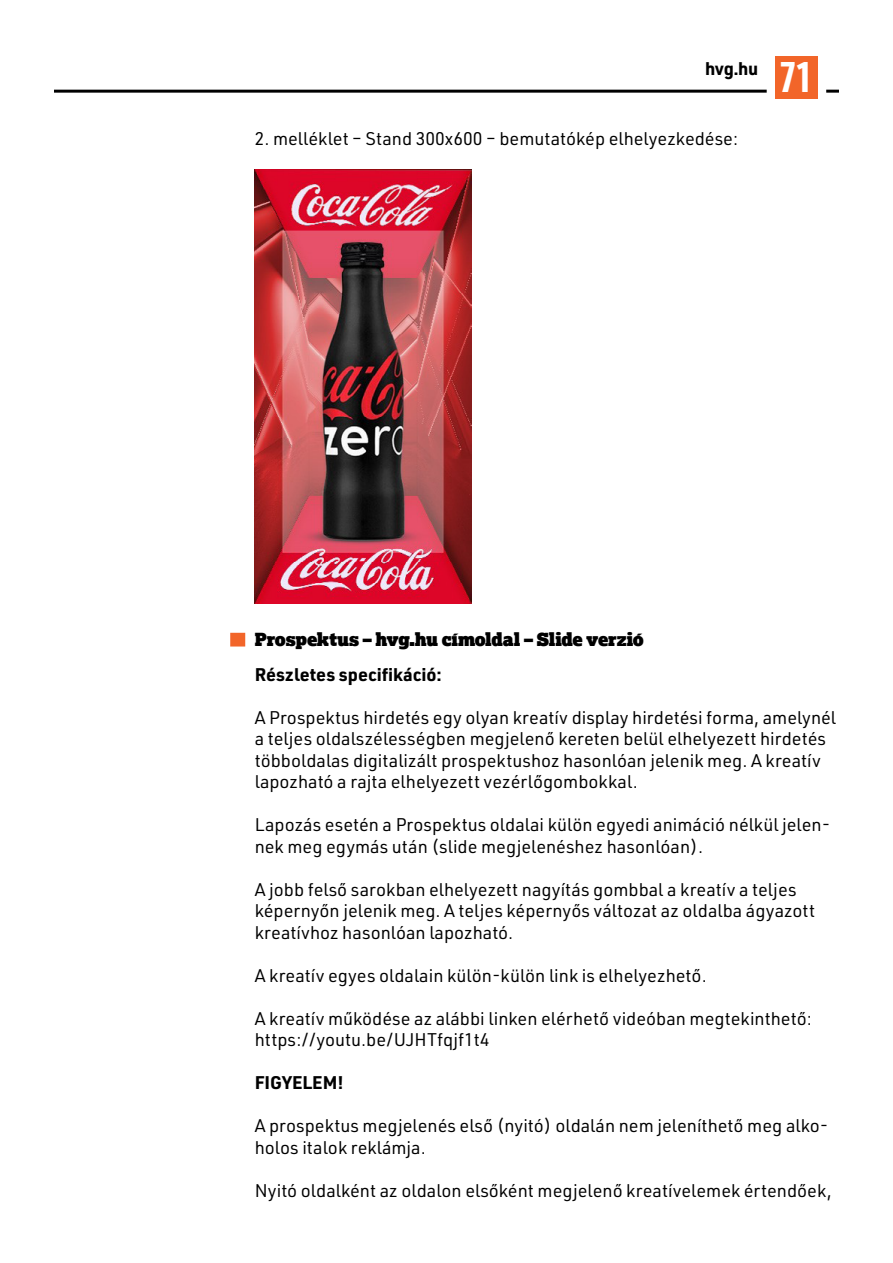
<style>
.page{position:relative;width:893px;height:1263px;background:#fff}
.page>*{position:absolute;margin:0;border:0;box-sizing:border-box;transform-origin:0 0}
.t1{font:700 42px "URWDIN Cond";color:#fff}
.t2{font:18px/21.6px "URWDIN";color:#000}
.t3{font:700 18px "URWDIN";color:#000}
.t4{font:18px "Lexia Advertising";letter-spacing:-.015em;color:#000}
</style>
<div class="page">
<hr style="left:54px;top:90px;width:713px;height:3px;background:#000">
<svg style="left:826px;top:90px;width:13px;height:3px"></svg>
<div style="left:775px;top:56px;width:43px;height:43px;background:#f26529"></div>
<div style="left:230px;top:633px;width:15px;height:13px;background:#f26529"></div>
<img style="left:255px;top:170px;width:217px;height:433px">
<p class="t3" style="left:705px;top:56px;width:55px">hvg.hu</p>
<h1 class="t1" style="left:779px;top:48px;width:36px">71</h1>
<p class="t2" style="left:255px;top:127px;width:485px">2. melléklet – Stand 300x600 – bemutatókép elhelyezkedése:</p>
<p class="t4" style="left:255px;top:628px;width:390px">Prospektus – hvg.hu címoldal – Slide verzió</p>
<p class="t3" style="left:255px;top:662px;width:189px">Részletes specifikáció:</p>
<p class="t2" style="left:255px;top:706px;width:583px">A Prospektus hirdetés egy olyan kreatív display hirdetési forma, amelynél a teljes oldalszélességben megjelenő kereten belül elhelyezett hirdetés többoldalas digitalizált prospektushoz hasonlóan jelenik meg. A kreatív lapozható a rajta elhelyezett vezérlőgombokkal.</p>
<p class="t2" style="left:255px;top:813px;width:577px">Lapozás esetén a Prospektus oldalai külön egyedi animáció nélkül jelen&shy;nek meg egymás után (slide megjelenéshez hasonlóan).</p>
<p class="t2" style="left:255px;top:878px;width:562px">A jobb felső sarokban elhelyezett nagyítás gombbal a kreatív a teljes képernyőn jelenik meg. A teljes képernyős változat az oldalba ágyazott kreatívhoz hasonlóan lapozható.</p>
<p class="t2" style="left:255px;top:964px;width:453px">A kreatív egyes oldalain külön-külön link is elhelyezhető.</p>
<p class="t2" style="left:255px;top:1007px;width:559px">A kreatív működése az alábbi linken elérhető videóban megtekinthető: https://youtu.be/UJHTfqjf1t4</p>
<p class="t3" style="left:255px;top:1070px;width:90px">FIGYELEM!</p>
<p class="t2" style="left:255px;top:1114px;width:575px">A prospektus megjelenés első (nyitó) oldalán nem jeleníthető meg alko&shy;holos italok reklámja.</p>
<p class="t2" style="left:255px;top:1179px;width:578px">Nyitó oldalként az oldalon elsőként megjelenő kreatívelemek értendőek,</p>
</div>
